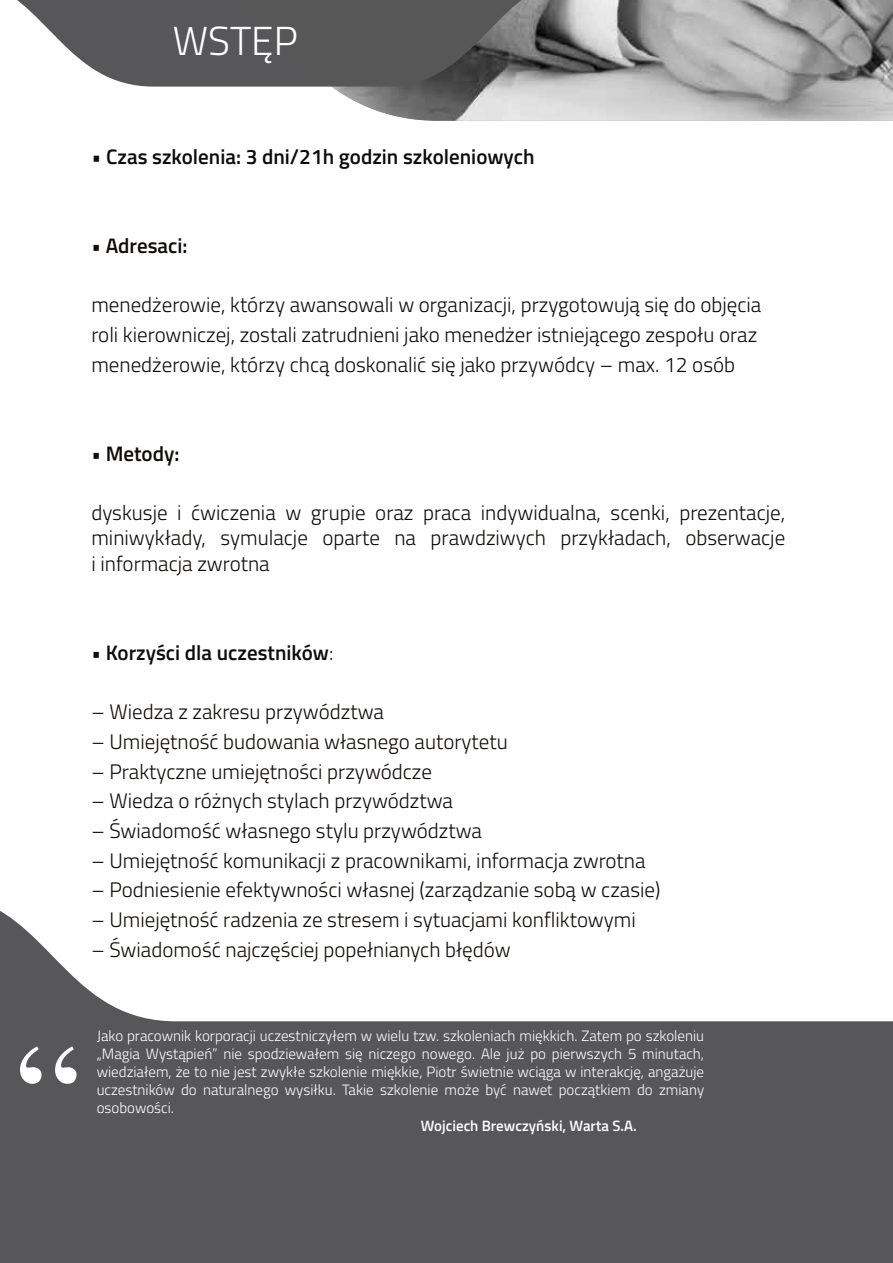
<style>
.page{position:relative;width:893px;height:1263px;background:#fff}
.page>*{position:absolute;margin:0;border:0;box-sizing:border-box;transform-origin:0 0}
.t1{font:300 40.5px "Titillium Web";color:#fff}
.t2{font:300 21px/29.7px "Titillium Web";color:#0f0b08}
.t3{font:600 21px "Titillium Web";color:#0f0b08}
.t4{font:300 15px/18px "Titillium Web";color:#fff;text-align:justify}
.t5{font:600 15px "Titillium Web";color:#fff}
.s1{font-weight:300}
</style>
<div class="page">
<svg style="left:0;top:911px;width:893px;height:352px;fill:#575759"></svg>
<svg style="left:17px;top:0;width:196px;height:87px;fill:#575759"></svg>
<svg style="left:213px;top:0;width:680px;height:121px"></svg>
<svg style="left:20px;top:1046px;width:57px;height:38px"></svg>
<h1 class="t1" style="left:173px;top:11px;width:126px">WSTĘP</h1>
<p class="t3" style="left:91px;top:141px;width:445px"><span class="s1">•</span> Czas szkolenia: 3 dni/21h godzin szkoleniowych</p>
<p class="t3" style="left:91px;top:230px;width:98px">• Adresaci:</p>
<p class="t2" style="left:91px;top:289px;width:671px">menedżerowie, którzy awansowali w organizacji, przygotowują się do objęcia roli kierowniczej, zostali zatrudnieni jako menedżer istniejącego zespołu oraz menedżerowie, którzy chcą doskonalić się jako przywódcy – max. 12 osób</p>
<p class="t3" style="left:91px;top:438px;width:90px">• Metody:</p>
<p class="t2" style="left:91px;top:499px;width:695px;line-height:25.2px;text-align:justify">dyskusje i ćwiczenia w grupie oraz praca indywidualna, scenki, prezentacje, miniwykłady, symulacje oparte na prawdziwych przykładach, obserwacje i informacja zwrotna</p>
<p class="t3" style="left:91px;top:636px;width:243px">• Korzyści dla uczestników<span class="s1">:</span></p>
<p class="t2" style="left:91px;top:696px;width:294px">– Wiedza z zakresu przywództwa</p>
<p class="t2" style="left:91px;top:725px;width:418px">– Umiejętność budowania własnego autorytetu</p>
<p class="t2" style="left:91px;top:755px;width:342px">– Praktyczne umiejętności przywódcze</p>
<p class="t2" style="left:91px;top:785px;width:363px">– Wiedza o różnych stylach przywództwa</p>
<p class="t2" style="left:91px;top:815px;width:392px">– Świadomość własnego stylu przywództwa</p>
<p class="t2" style="left:91px;top:844px;width:556px">– Umiejętność komunikacji z pracownikami, informacja zwrotna</p>
<p class="t2" style="left:91px;top:874px;width:570px">– Podniesienie efektywności własnej (zarządzanie sobą w czasie)</p>
<p class="t2" style="left:91px;top:904px;width:546px">– Umiejętność radzenia ze stresem i sytuacjami konfliktowymi</p>
<p class="t2" style="left:91px;top:933px;width:421px">– Świadomość najczęściej popełnianych błędów</p>
<p class="t4" style="left:97px;top:1026px;width:609px">Jako pracownik korporacji uczestniczyłem w wielu tzw. szkoleniach miękkich. Zatem po szkoleniu „Magia Wystąpień” nie spodziewałem się niczego nowego. Ale już po pierwszych 5 minutach, wiedziałem, że to nie jest zwykłe szkolenie miękkie, Piotr świetnie wciąga w interakcję, angażuje uczestników do naturalnego wysiłku. Takie szkolenie może być nawet początkiem do zmiany osobowości.</p>
<p class="t5" style="left:421px;top:1114px;width:217px">Wojciech Brewczyński, Warta S.A.</p>
</div>
